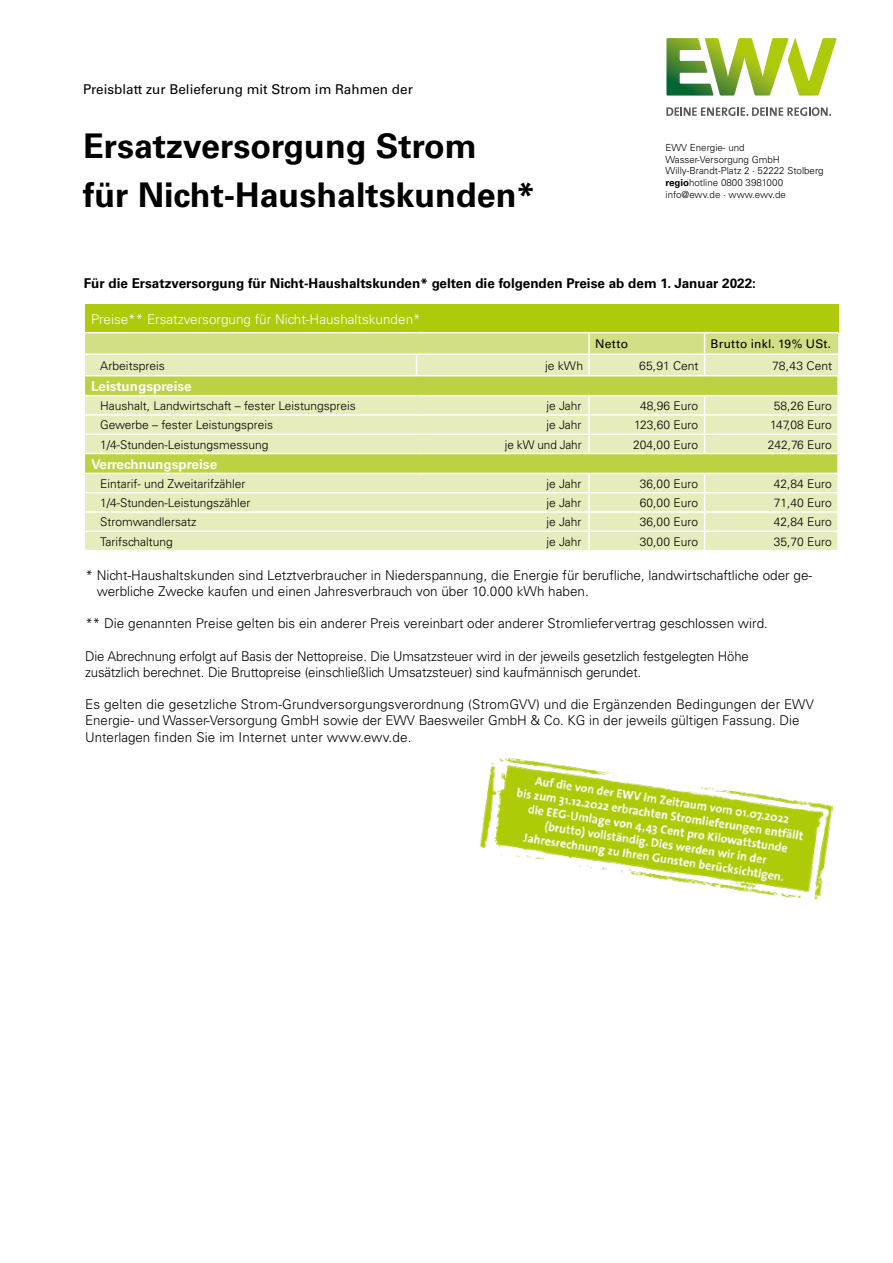
<style>
.page{position:relative;width:893px;height:1263px;background:#fff}
.page>*{position:absolute;margin:0;border:0;box-sizing:border-box;transform-origin:0 0}
.t1{font:700 33.9px/48.6px "Univers";color:#000}
.t2{font:300 13.5px/16.2px "Univers";color:#000}
.t3{font:700 13.5px "Univers";color:#000}
.t4{font:300 13.5px "Univers";color:#fff}
.t5{font:13.5px "Univers";color:#000}
.t6{font:700 13.5px "Univers";color:#fff}
.t7{font:300 12px "Univers";color:#000}
.t8{font:12px "Univers";letter-spacing:.02em;color:#000}
.t9{font:300 9.75px/11.7px "Univers";color:#000}
.s1{font-weight:700}
</style>
<div class="page">
<div style="left:85px;top:304px;width:753px;height:29px;background:#afca0b"></div>
<hr style="left:589px;top:332px;width:116px;height:1px;background:#fff">
<hr style="left:705px;top:332px;width:133px;height:1px;background:#fff">
<hr style="left:85px;top:332px;width:332px;height:1px;background:#fff">
<hr style="left:417px;top:332px;width:172px;height:1px;background:#fff">
<svg style="left:85px;top:333px;width:754px;height:217px;background:#dee7a6"></svg>
<hr style="left:85px;top:453px;width:332px;height:1px;background:#fff">
<hr style="left:417px;top:453px;width:172px;height:1px;background:#fff">
<hr style="left:589px;top:453px;width:116px;height:1px;background:#fff">
<hr style="left:705px;top:453px;width:134px;height:1px;background:#fff">
<hr style="left:85px;top:473px;width:332px;height:1px;background:#fff">
<hr style="left:417px;top:473px;width:172px;height:1px;background:#fff">
<hr style="left:589px;top:473px;width:116px;height:1px;background:#fff">
<hr style="left:705px;top:473px;width:134px;height:1px;background:#fff">
<svg style="left:666px;top:107px;width:165px;height:9px"></svg>
<svg style="left:666px;top:38px;width:171px;height:58px"></svg>
<img style="left:480px;top:757px;width:352px;height:143px">
<p class="t5" style="left:83px;top:81px;width:331px">Preisblatt zur Belieferung mit Strom im Rahmen der</p>
<h1 class="t1" style="left:83px;top:122px;width:454px">Ersatzversorgung Strom<br>für Nicht-Haushaltskunden*</h1>
<p class="t9" style="left:665px;top:142px;width:160px">EWV Energie- und<br>Wasser-Versorgung GmbH<br>Willy-Brandt-Platz 2 . 52222 Stolberg <span class="s1">regio</span>hotline 0800 3981000 info@ewv.de . www.ewv.de</p>
<p class="t3" style="left:84px;top:275px;width:674px">Für die Ersatzversorgung für Nicht-Haushaltskunden* gelten die folgenden Preise ab dem 1. Januar 2022:</p>
<p class="t4" style="left:91px;top:311px;width:331px">Preise** Ersatzversorgung für Nicht-Haushaltskunden*</p>
<p class="t8" style="left:595px;top:337px;width:35px">Netto</p>
<p class="t8" style="left:711px;top:337px;width:122px">Brutto inkl. 19% USt.</p>
<p class="t7" style="left:100px;top:358px;width:66px">Arbeitspreis</p>
<p class="t7" style="left:545px;top:358px;width:39px">je kWh</p>
<p class="t7" style="left:639px;top:358px;width:61px">65,91 Cent</p>
<p class="t7" style="left:772px;top:358px;width:61px">78,43 Cent</p>
<p class="t6" style="left:91px;top:378px;width:102px">Leistungspreise</p>
<p class="t7" style="left:100px;top:398px;width:257px">Haushalt, Landwirtschaft – fester Leistungspreis</p>
<p class="t7" style="left:546px;top:398px;width:37px">je Jahr</p>
<p class="t7" style="left:640px;top:398px;width:60px">48,96 Euro</p>
<p class="t7" style="left:774px;top:398px;width:60px">58,26 Euro</p>
<p class="t7" style="left:100px;top:418px;width:175px">Gewerbe – fester Leistungspreis</p>
<p class="t7" style="left:546px;top:418px;width:37px">je Jahr</p>
<p class="t7" style="left:634px;top:418px;width:66px">123,60 Euro</p>
<p class="t7" style="left:770px;top:418px;width:63px">147,08 Euro</p>
<p class="t7" style="left:100px;top:437px;width:170px">1/4-Stunden-Leistungsmessung</p>
<p class="t7" style="left:505px;top:437px;width:78px">je kW und Jahr</p>
<p class="t7" style="left:633px;top:437px;width:66px">204,00 Euro</p>
<p class="t7" style="left:768px;top:437px;width:65px">242,76 Euro</p>
<p class="t6" style="left:91px;top:456px;width:128px">Verrechnungspreise</p>
<p class="t7" style="left:100px;top:476px;width:147px">Eintarif- und Zweitarifzähler</p>
<p class="t7" style="left:546px;top:476px;width:37px">je Jahr</p>
<p class="t7" style="left:640px;top:476px;width:60px">36,00 Euro</p>
<p class="t7" style="left:774px;top:476px;width:60px">42,84 Euro</p>
<p class="t7" style="left:100px;top:496px;width:152px">1/4-Stunden-Leistungszähler</p>
<p class="t7" style="left:546px;top:496px;width:37px">je Jahr</p>
<p class="t7" style="left:640px;top:496px;width:60px">60,00 Euro</p>
<p class="t7" style="left:774px;top:496px;width:60px">71,40 Euro</p>
<p class="t7" style="left:100px;top:515px;width:98px">Stromwandlersatz</p>
<p class="t7" style="left:546px;top:515px;width:37px">je Jahr</p>
<p class="t7" style="left:640px;top:515px;width:60px">36,00 Euro</p>
<p class="t7" style="left:774px;top:515px;width:60px">42,84 Euro</p>
<p class="t7" style="left:100px;top:534px;width:74px">Tarifschaltung</p>
<p class="t7" style="left:546px;top:534px;width:37px">je Jahr</p>
<p class="t7" style="left:640px;top:534px;width:60px">30,00 Euro</p>
<p class="t7" style="left:774px;top:534px;width:60px">35,70 Euro</p>
<p class="t2" style="left:97px;top:567px;width:717px;text-indent:-11px">* Nicht-Haushaltskunden sind Letztverbraucher in Niederspannung, die Energie für berufliche, landwirtschaftliche oder ge&shy;werbliche Zwecke kaufen und einen Jahresverbrauch von über 10.000 kWh haben.</p>
<p class="t2" style="left:85px;top:615px;width:684px">** Die genannten Preise gelten bis ein anderer Preis vereinbart oder anderer Stromliefervertrag geschlossen wird.</p>
<p class="t2" style="left:85px;top:648px;width:665px">Die Abrechnung erfolgt auf Basis der Nettopreise. Die Umsatzsteuer wird in der jeweils gesetzlich festgelegten Höhe zusätzlich berechnet. Die Bruttopreise (einschließlich Umsatzsteuer) sind kaufmännisch gerundet.</p>
<p class="t2" style="left:85px;top:696px;width:730px">Es gelten die gesetzliche Strom-Grundversorgungsverordnung (StromGVV) und die Ergänzenden Bedingungen der EWV<br>Energie- und Wasser-Versorgung GmbH sowie der EWV Baesweiler GmbH &amp; Co. KG in der jeweils gültigen Fassung. Die<br>Unterlagen finden Sie im Internet unter www.ewv.de.</p>
</div>
